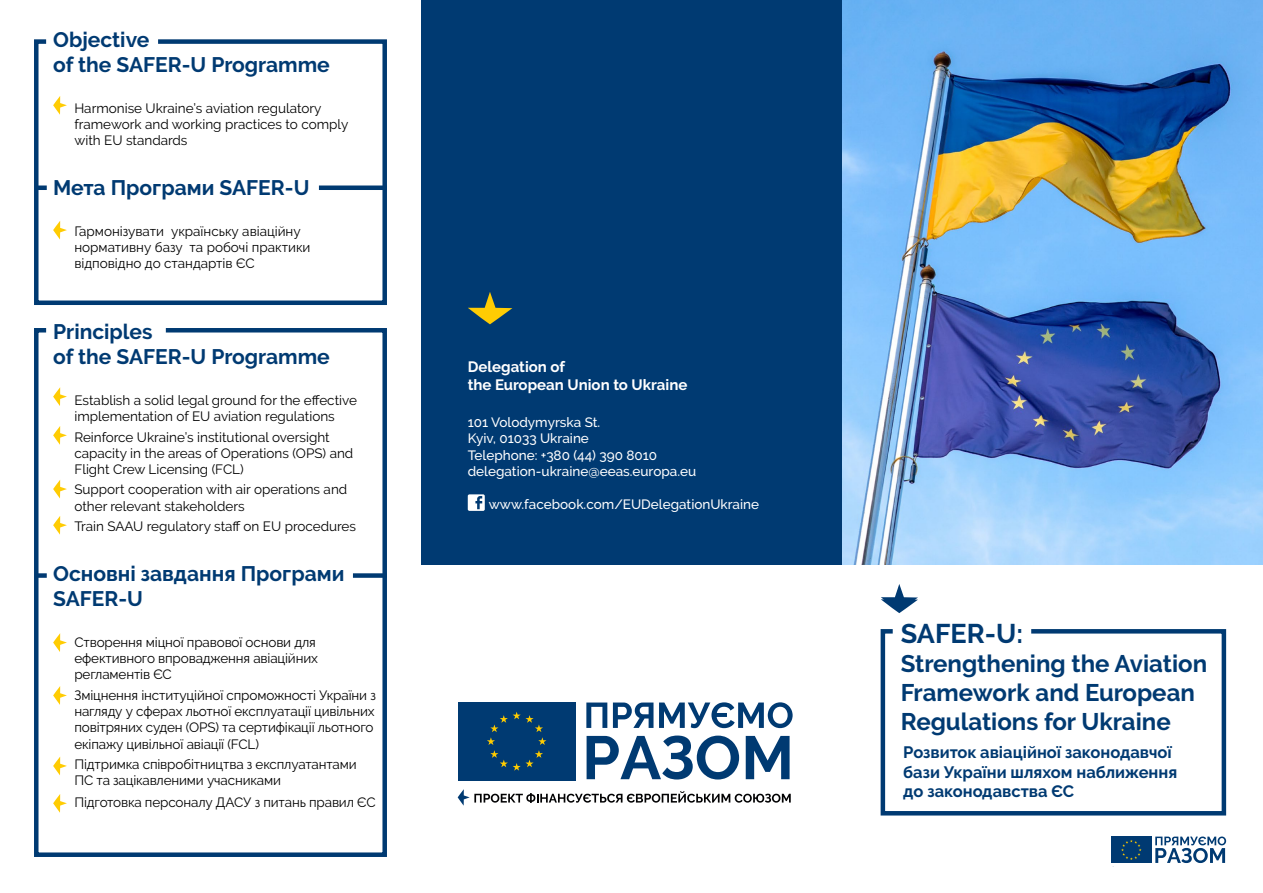
<style>
.page{position:relative;width:1263px;height:893px;background:#fff}
.page>*{position:absolute;margin:0;border:0;box-sizing:border-box;transform-origin:0 0}
.t1{font:700 27px "Raleway";color:#003a72}
.t2{font:700 24px/28.8px "Raleway";color:#003a72}
.t3{font:700 21px/25.2px "Raleway";color:#003a72}
.t4{font:700 16.5px/19.8px "Raleway";color:#003a72}
.t5{font:700 15px/18px "Raleway";color:#fff}
.t6{font:13.5px/16.2px "Raleway";letter-spacing:-.01em;color:#000}
.t7{font:500 13.5px/16.2px "Raleway";color:#fff}
</style>
<div class="page">
<div style="left:421px;top:0;width:421px;height:565px;background:#003a72"></div>
<img style="left:842px;top:0;width:421px;height:565px">
<svg style="left:468px;top:292px;width:44px;height:32px"></svg>
<svg style="left:881px;top:584px;width:37px;height:29px"></svg>
<svg style="left:586px;top:702px;width:21px;height:26px"></svg>
<svg style="left:613px;top:702px;width:40px;height:26px"></svg>
<svg style="left:659px;top:702px;width:134px;height:26px"></svg>
<svg style="left:587px;top:735px;width:152px;height:44px"></svg>
<svg style="left:746px;top:736px;width:43px;height:43px"></svg>
<div style="left:458px;top:702px;width:118px;height:79px;background:#003a72"></div>
<svg style="left:487px;top:712px;width:59px;height:59px"></svg>
<svg style="left:458px;top:789px;width:333px;height:17px"></svg>
<svg style="left:1155px;top:836px;width:71px;height:27px"></svg>
<svg style="left:1151px;top:836px;width:1px;height:27px"></svg>
<div style="left:1111px;top:836px;width:40px;height:27px;background:#003a72"></div>
<svg style="left:1121px;top:840px;width:20px;height:20px"></svg>
<svg style="left:34px;top:39px;width:353px;height:266px"></svg>
<svg style="left:34px;top:328px;width:353px;height:529px"></svg>
<svg style="left:880px;top:629px;width:347px;height:187px"></svg>
<svg style="left:468px;top:494px;width:17px;height:17px"></svg>
<div style="left:37px;top:573px;width:10px;height:5px;background:#003a72"></div>
<div style="left:353px;top:573px;width:34px;height:5px;background:#003a72"></div>
<div style="left:37px;top:185px;width:10px;height:5px;background:#003a72"></div>
<div style="left:319px;top:185px;width:68px;height:5px;background:#003a72"></div>
<h3 class="t3" style="left:53px;top:27px;width:278px">Objective<br>of the SAFER-U Programme</h3>
<p class="t6" style="left:74px;top:100px;width:275px">Harmonise Ukraine’s aviation regulatory framework and working practices to comply with EU standards</p>
<h3 class="t3" style="left:53px;top:175px;width:258px">Мета Програми SAFER-U</h3>
<p class="t6" style="left:74px;top:223px;width:238px">Гармонізувати українську авіаційну нормативну базу та робочі практики відповідно до стандартів ЄС</p>
<h3 class="t3" style="left:53px;top:319px;width:278px">Principles<br>of the SAFER-U Programme</h3>
<p class="t6" style="left:74px;top:392px;width:284px">Establish a solid legal ground for the effective implementation of EU aviation regulations</p>
<p class="t6" style="left:74px;top:429px;width:280px">Reinforce Ukraine’s institutional oversight capacity in the areas of Operations (OPS) and<br>Flight Crew Licensing (FCL)</p>
<p class="t6" style="left:74px;top:481px;width:274px">Support cooperation with air operations and other relevant stakeholders</p>
<p class="t6" style="left:74px;top:518px;width:283px">Train SAAU regulatory staff on EU procedures</p>
<h3 class="t3" style="left:53px;top:561px;width:293px">Основні завдання Програми<br>SAFER-U</h3>
<p class="t6" style="left:74px;top:634px;width:245px">Створення міцної правової основи для ефективного впровадження авіаційних регламентів ЄС</p>
<p class="t6" style="left:74px;top:687px;width:303px">Зміцнення інституційної спроможності України з нагляду у сферах льотної експлуатації цивільних повітряних суден (OPS) та сертифікації льотного екіпажу цивільної авіації (FCL)</p>
<p class="t6" style="left:74px;top:756px;width:284px">Підтримка співробітництва з експлуатантами<br>ПС та зацікавленими учасниками</p>
<p class="t6" style="left:74px;top:794px;width:303px">Підготовка персоналу ДАСУ з питань правил ЄС</p>
<p class="t5" style="left:468px;top:357px;width:221px">Delegation of<br>the European Union to Ukraine</p>
<p class="t7" style="left:468px;top:414px;width:230px">101 Volodymyrska St.<br>Kyiv, 01033 Ukraine<br>Telephone: +380 (44) 390 8010 delegation-ukraine@eeas.europa.eu</p>
<p class="t7" style="left:489px;top:496px;width:272px">www.facebook.com/EUDelegationUkraine</p>
<h1 class="t1" style="left:901px;top:618px;width:124px">SAFER-U:</h1>
<h2 class="t2" style="left:901px;top:649px;width:308px">Strengthening the Aviation<br>Framework and European<br>Regulations for Ukraine</h2>
<p class="t4" style="left:903px;top:742px;width:276px">Розвиток авіаційної законодавчої бази України шляхом наближення до законодавства ЄС</p>
</div>
